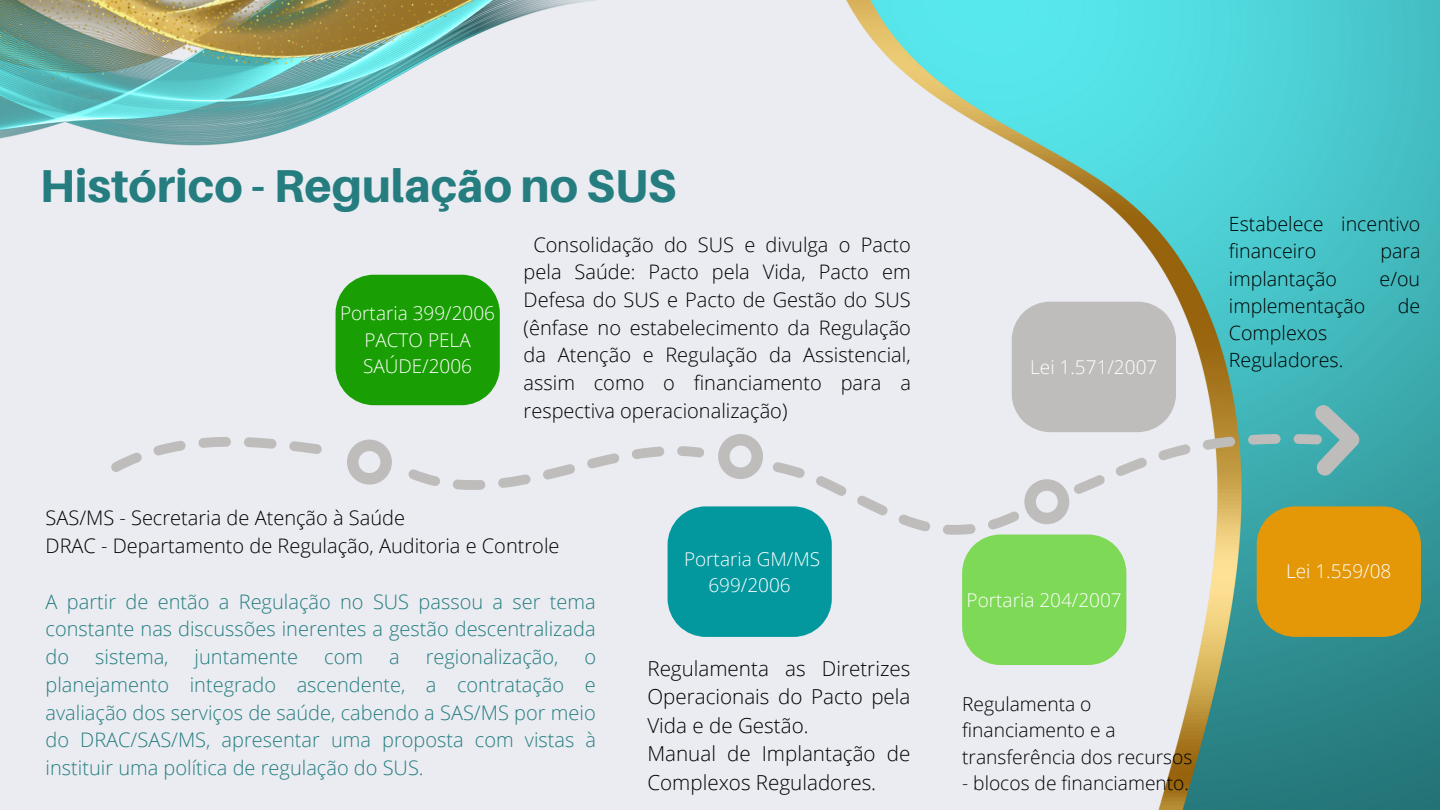
<style>
.page{position:relative;width:1440px;height:810px;background:#eaecf2}
.page>*{position:absolute;margin:0;border:0;box-sizing:border-box;transform-origin:0 0}
.t1{font:800 46.2px "Aileron";color:#257d7f}
.t2{font:300 20.6px/28.5px "Open Sans";color:#000}
.t3{font:300 20px/27.8px "Open Sans";color:#257d7f;text-align:justify}
.t4{font:300 20px/27.7px "Open Sans";color:#000}
.t5{font:300 19.6px/27.2px "Open Sans";color:#000}
.t6{font:300 19.2px/26.2px "Open Sans";color:#000}
.t7{font:300 19px/26.2px "Open Sans";color:#fff;text-align:center}
</style>
<div class="page">
<img style="left:846px;top:0;width:594px;height:810px">
<img style="left:0;top:133px;width:279px;height:13px">
<img style="left:0;top:0;width:597px;height:133px">
<svg style="left:347px;top:440px;width:45px;height:45px"></svg>
<svg style="left:718px;top:434px;width:45px;height:45px"></svg>
<svg style="left:198px;top:437px;width:33px;height:11px"></svg>
<svg style="left:244px;top:437px;width:33px;height:12px"></svg>
<svg style="left:289px;top:441px;width:33px;height:13px"></svg>
<svg style="left:111px;top:452px;width:31px;height:20px"></svg>
<svg style="left:153px;top:441px;width:33px;height:14px"></svg>
<svg style="left:587px;top:453px;width:33px;height:15px"></svg>
<svg style="left:632px;top:446px;width:32px;height:13px"></svg>
<svg style="left:543px;top:464px;width:32px;height:15px"></svg>
<svg style="left:677px;top:446px;width:27px;height:11px"></svg>
<svg style="left:453px;top:479px;width:32px;height:11px"></svg>
<svg style="left:408px;top:469px;width:32px;height:17px"></svg>
<svg style="left:498px;top:474px;width:33px;height:14px"></svg>
<svg style="left:773px;top:462px;width:32px;height:16px"></svg>
<svg style="left:898px;top:514px;width:33px;height:17px"></svg>
<svg style="left:857px;top:495px;width:31px;height:20px"></svg>
<svg style="left:816px;top:475px;width:31px;height:21px"></svg>
<svg style="left:1248px;top:434px;width:33px;height:11px"></svg>
<svg style="left:1294px;top:405px;width:65px;height:71px;background:#6cb2b3"></svg>
<svg style="left:1202px;top:437px;width:33px;height:13px"></svg>
<svg style="left:1158px;top:444px;width:33px;height:16px"></svg>
<svg style="left:668px;top:506px;width:164px;height:131px;background:#119da3"></svg>
<div style="left:336px;top:275px;width:164px;height:130px;background:#199e03"></div>
<div style="left:1012px;top:302px;width:164px;height:130px;background:#bebdbb"></div>
<svg style="left:943px;top:457px;width:204px;height:208px"></svg>
<svg style="left:1257px;top:506px;width:164px;height:131px;background:#d89711"></svg>
<h1 class="t1" style="left:40px;top:157px;width:638px">Histórico - Regulação no SUS</h1>
<p class="t7" style="left:340px;top:300px;width:157px">Portaria 399/2006<br>PACTO PELA<br>SAÚDE/2006</p>
<p class="t4" style="left:524px;top:230px;width:389px;text-align:justify;text-indent:10px">Consolidação do SUS e divulga o Pacto pela Saúde: Pacto pela Vida, Pacto em Defesa do SUS e Pacto de Gestão do SUS (ênfase no estabelecimento da Regulação da Atenção e Regulação da Assistencial, assim como o financiamento para a respectiva operacionalização)</p>
<p class="t4" style="left:46px;top:504px;width:515px">SAS/MS - Secretaria de Atenção à Saúde<br>DRAC - Departamento de Regulação, Auditoria e Controle</p>
<p class="t3" style="left:46px;top:587px;width:552px">A partir de então a Regulação no SUS passou a ser tema constante nas discussões inerentes a gestão descentralizada do</p>
<p class="t3" style="left:95px;top:642px;width:75px">sistema,</p>
<p class="t3" style="left:195px;top:642px;width:105px">juntamente</p>
<p class="t3" style="left:324px;top:642px;width:40px">com</p>
<p class="t3" style="left:389px;top:642px;width:12px">a</p>
<p class="t3" style="left:426px;top:642px;width:134px">regionalização,</p>
<p class="t3" style="left:46px;top:642px;width:552px;text-indent:539px">o planejamento integrado ascendente, a contratação e avaliação dos serviços de saúde, cabendo a SAS/MS por meio do DRAC/SAS/MS, apresentar uma proposta com vistas à instituir uma política de regulação do SUS.</p>
<p class="t7" style="left:684px;top:545px;width:138px">Portaria GM/MS<br>699/2006</p>
<p class="t2" style="left:647px;top:654px;width:265px">Regulamenta as Diretrizes<br>Operacionais do Pacto pela<br>Vida e de Gestão.<br>Manual de Implantação de<br>Complexos Reguladores.</p>
<p class="t7" style="left:1030px;top:353px;width:129px">Lei 1.571/2007</p>
<p class="t5" style="left:1229px;top:210px;width:193px">Estabelece incentivo financeiro</p>
<p class="t5" style="left:1380px;top:237px;width:42px">para</p>
<p class="t5" style="left:1229px;top:264px;width:110px">implantação</p>
<p class="t5" style="left:1380px;top:264px;width:42px">e/ou</p>
<p class="t5" style="left:1229px;top:292px;width:138px">implementação</p>
<p class="t5" style="left:1398px;top:292px;width:24px">de</p>
<p class="t5" style="left:1229px;top:319px;width:116px">Complexos<br>Reguladores.</p>
<p class="t7" style="left:967px;top:586px;width:157px">Portaria 204/2007</p>
<p class="t6" style="left:962px;top:691px;width:232px">Regulamenta o financiamento e a transferência dos recursos</p>
<p class="t6" style="left:962px;top:769px;width:228px">- blocos de financiamento.</p>
<p class="t7" style="left:1286px;top:558px;width:107px">Lei 1.559/08</p>
</div>
